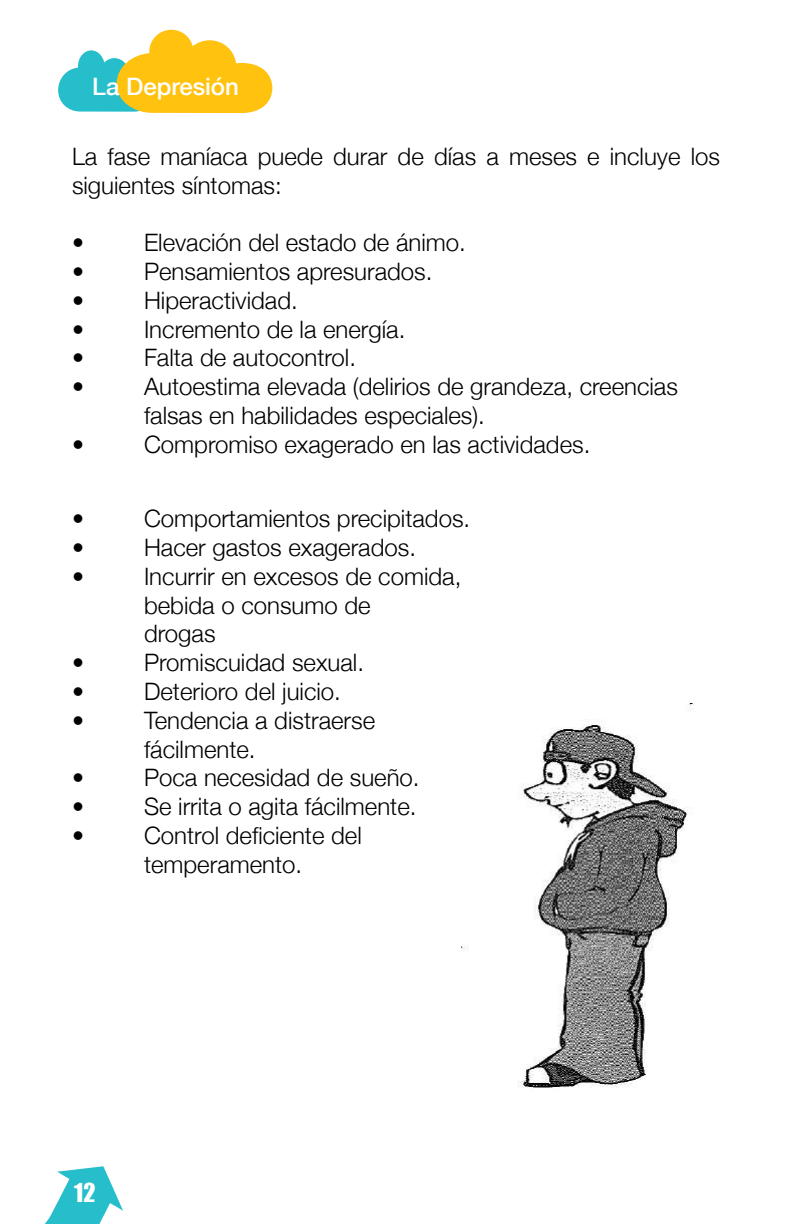
<style>
.page{position:relative;width:792px;height:1224px;background:#fff}
.page>*{position:absolute;margin:0;border:0;box-sizing:border-box;transform-origin:0 0}
.t1{font:300 24px/28.8px "Helvetica Neue";color:#000}
.t2{font:500 24px "Helvetica Neue";color:#fff}
.t3{font:24px "Impact";color:#fff}
</style>
<div class="page">
<svg style="left:44px;top:1166px;width:79px;height:58px"></svg>
<svg style="left:58px;top:30px;width:214px;height:83px"></svg>
<img style="left:462px;top:703px;width:232px;height:385px">
<p class="t2" style="left:92px;top:67px;width:148px">La Depresión</p>
<p class="t1" style="left:72px;top:140px;width:650px">La fase maníaca puede durar de días a meses e incluye los siguientes síntomas:</p>
<p class="t1" style="left:72px;top:227px;width:13px">•</p>
<p class="t1" style="left:144px;top:227px;width:323px">Elevación del estado de ánimo.</p>
<p class="t1" style="left:72px;top:256px;width:13px">•</p>
<p class="t1" style="left:144px;top:256px;width:290px">Pensamientos apresurados.</p>
<p class="t1" style="left:72px;top:284px;width:13px">•</p>
<p class="t1" style="left:144px;top:284px;width:155px">Hiperactividad.</p>
<p class="t1" style="left:72px;top:313px;width:13px">•</p>
<p class="t1" style="left:144px;top:313px;width:263px">Incremento de la energía.</p>
<p class="t1" style="left:72px;top:342px;width:13px">•</p>
<p class="t1" style="left:144px;top:342px;width:214px">Falta de autocontrol.</p>
<p class="t1" style="left:72px;top:371px;width:13px">•</p>
<p class="t1" style="left:144px;top:371px;width:535px">Autoestima elevada (delirios de grandeza, creencias falsas en habilidades especiales).</p>
<p class="t1" style="left:72px;top:428px;width:13px">•</p>
<p class="t1" style="left:144px;top:428px;width:448px">Compromiso exagerado en las actividades.</p>
<p class="t1" style="left:72px;top:503px;width:13px">•</p>
<p class="t1" style="left:144px;top:503px;width:328px">Comportamientos precipitados.</p>
<p class="t1" style="left:72px;top:532px;width:13px">•</p>
<p class="t1" style="left:144px;top:532px;width:274px">Hacer gastos exagerados.</p>
<p class="t1" style="left:72px;top:560px;width:13px">•</p>
<p class="t1" style="left:144px;top:560px;width:319px">Incurrir en excesos de comida, bebida o consumo de<br>drogas</p>
<p class="t1" style="left:72px;top:647px;width:13px">•</p>
<p class="t1" style="left:144px;top:647px;width:222px">Promiscuidad sexual.</p>
<p class="t1" style="left:72px;top:676px;width:13px">•</p>
<p class="t1" style="left:144px;top:676px;width:198px">Deterioro del juicio.</p>
<p class="t1" style="left:72px;top:704px;width:13px">•</p>
<p class="t1" style="left:144px;top:704px;width:233px">Tendencia a distraerse fácilmente.</p>
<p class="t1" style="left:72px;top:762px;width:13px">•</p>
<p class="t1" style="left:144px;top:762px;width:277px">Poca necesidad de sueño.</p>
<p class="t1" style="left:72px;top:791px;width:13px">•</p>
<p class="t1" style="left:144px;top:791px;width:274px">Se irrita o agita fácilmente.</p>
<p class="t1" style="left:72px;top:820px;width:13px">•</p>
<p class="t1" style="left:144px;top:820px;width:219px">Control deficiente del temperamento.</p>
<p class="t3" style="left:74px;top:1174px;width:23px">12</p>
</div>
